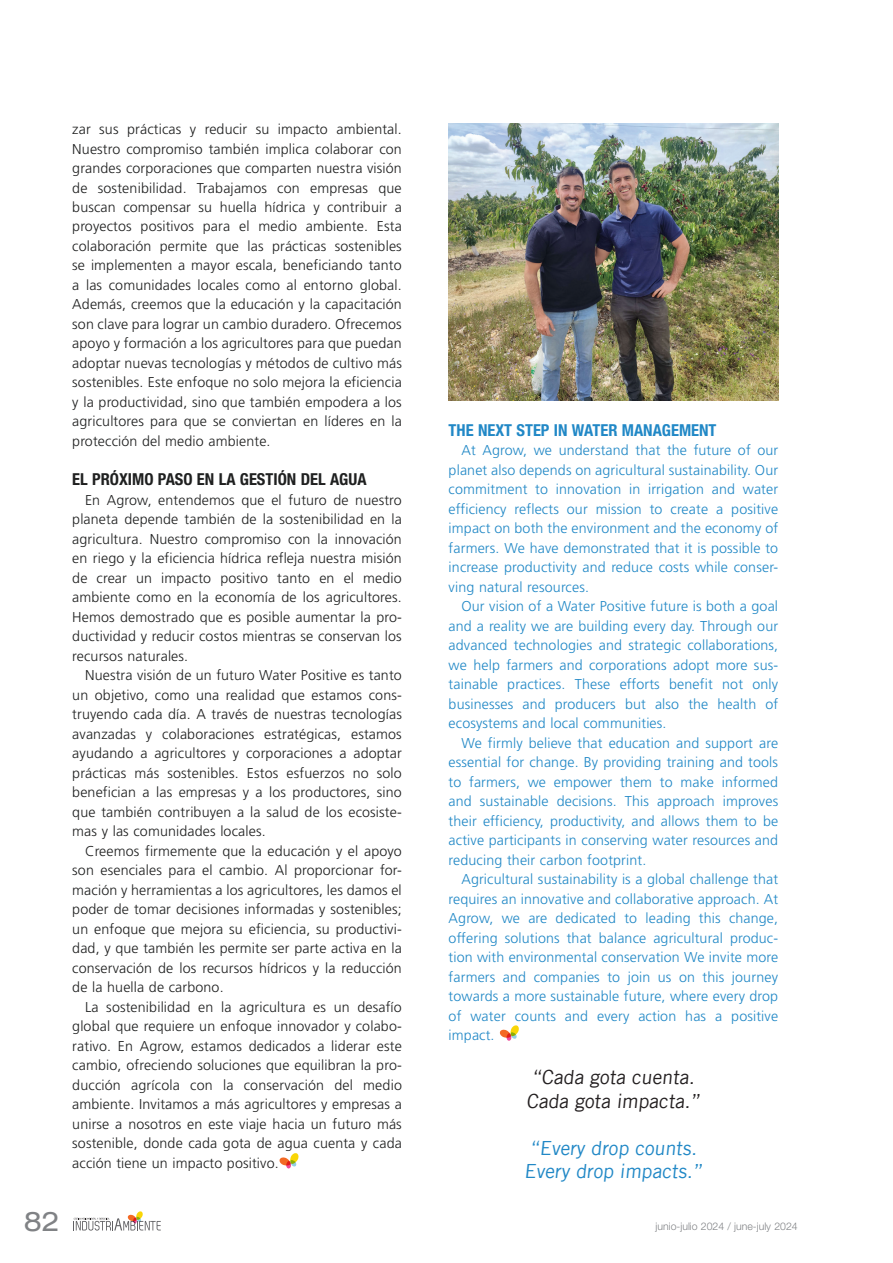
<style>
.page{position:relative;width:893px;height:1263px;background:#fff}
.page>*{position:absolute;margin:0;border:0;box-sizing:border-box;transform-origin:0 0}
.t1{font:expanded 27px "Helvetica Neue LT Std";color:#808285}
.t2{font:19.5px/23.4px "Trade Gothic LT";color:#2188c6}
.t3{font:19.5px/23.4px "Trade Gothic LT";color:#231f20}
.t4{font:700 condensed 16.5px "Helvetica Neue LT Std";color:#1f2020}
.t5{font:700 condensed 16.5px "Helvetica Neue LT Std";color:#2188c6}
.t6{font:300 14.25px/19.5px "Frutiger";letter-spacing:.01em;color:#1f2020;text-align:justify}
.t7{font:300 14.25px/19.5px "Frutiger";letter-spacing:.01em;color:#2188c6;text-align:justify}
.t8{font:300 10.5px "Helvetica Neue LT Std";color:#808285}
</style>
<div class="page">
<svg style="left:74px;top:1211px;width:87px;height:19px"></svg>
<svg style="left:279px;top:1153px;width:20px;height:15px"></svg>
<svg style="left:499px;top:1025px;width:20px;height:16px"></svg>
<img style="left:449px;top:123px;width:329px;height:277px">
<p class="t6" style="left:72px;top:120px;width:331px">zar sus prácticas y reducir su impacto ambiental.<br>Nuestro compromiso también implica colaborar con grandes corporaciones que comparten nuestra visión de sostenibilidad. Trabajamos con empresas que buscan compensar su huella hídrica y contribuir a proyectos positivos para el medio ambiente. Esta colaboración permite que las prácticas sostenibles se implementen a mayor escala, beneficiando tanto a las comunidades locales como al entorno global.<br>Además, creemos que la educación y la capacitación son clave para lograr un cambio duradero. Ofrecemos apoyo y formación a los agricultores para que puedan adoptar nuevas tecnologías y métodos de cultivo más sostenibles. Este enfoque no solo mejora la eficiencia y la productividad, sino que también empodera a los agricultores para que se conviertan en líderes en la protección del medio ambiente.</p>
<p class="t4" style="left:72px;top:469px;width:296px">EL PRÓXIMO PASO EN LA GESTIÓN DEL AGUA</p>
<p class="t6" style="left:72px;top:490px;width:331px;text-indent:13px">En Agrow, entendemos que el futuro de nuestro planeta depende también de la sostenibilidad en la agricultura. Nuestro compromiso con la innovación en riego y la eficiencia hídrica refleja nuestra misión de crear un impacto positivo tanto en el medio ambiente como en la economía de los agricultores.<br>Hemos demostrado que es posible aumentar la pro&shy;ductividad y reducir costos mientras se conservan los recursos naturales.</p>
<p class="t6" style="left:72px;top:666px;width:331px;text-indent:13px">Nuestra visión de un futuro Water Positive es tanto un objetivo, como una realidad que estamos cons&shy;truyendo cada día. A través de nuestras tecnologías avanzadas y colaboraciones estratégicas, estamos ayudando a agricultores y corporaciones a adoptar prácticas más sostenibles. Estos esfuerzos no solo benefician a las empresas y a los productores, sino que también contribuyen a la salud de los ecosiste&shy;mas y las comunidades locales.</p>
<p class="t6" style="left:72px;top:841px;width:331px;text-indent:13px">Creemos firmemente que la educación y el apoyo son esenciales para el cambio. Al proporcionar for&shy;mación y herramientas a los agricultores, les damos el poder de tomar decisiones informadas y sostenibles; un enfoque que mejora su eficiencia, su productivi&shy;dad, y que también les permite ser parte activa en la conservación de los recursos hídricos y la reducción de la huella de carbono.</p>
<p class="t6" style="left:72px;top:997px;width:331px;text-indent:13px">La sostenibilidad en la agricultura es un desafío global que requiere un enfoque innovador y colabo&shy;rativo. En Agrow, estamos dedicados a liderar este cambio, ofreciendo soluciones que equilibran la pro&shy;ducción agrícola con la conservación del medio ambiente. Invitamos a más agricultores y empresas a unirse a nosotros en este viaje hacia un futuro más sostenible, donde cada gota de agua cuenta y cada acción tiene un impacto positivo.</p>
<p class="t5" style="left:449px;top:420px;width:269px">THE NEXT STEP IN WATER MANAGEMENT</p>
<p class="t7" style="left:449px;top:441px;width:331px;text-indent:13px">At Agrow, we understand that the future of our planet also depends on agricultural sustainability. Our commitment to innovation in irrigation and water efficiency reflects our mission to create a positive impact on both the environment and the economy of farmers. We have demonstrated that it is possible to increase productivity and reduce costs while conser&shy;ving natural resources.</p>
<p class="t7" style="left:449px;top:597px;width:331px;text-indent:13px">Our vision of a Water Positive future is both a goal and a reality we are building every day. Through our advanced technologies and strategic collaborations, we help farmers and corporations adopt more sus&shy;tainable practices. These efforts benefit not only businesses and producers but also the health of ecosystems and local communities.</p>
<p class="t7" style="left:449px;top:733px;width:331px;text-indent:13px">We firmly believe that education and support are essential for change. By providing training and tools to farmers, we empower them to make informed and sustainable decisions. This approach improves their efficiency, productivity, and allows them to be active participants in conserving water resources and reducing their carbon footprint.</p>
<p class="t7" style="left:449px;top:869px;width:331px;text-indent:13px">Agricultural sustainability is a global challenge that requires an innovative and collaborative approach. At Agrow, we are dedicated to leading this change, offering solutions that balance agricultural produc&shy;tion with environmental conservation We invite more farmers and companies to join us on this journey towards a more sustainable future, where every drop of water counts and every action has a positive impact.</p>
<h2 class="t3" style="left:526px;top:1065px;width:178px">“Cada gota cuenta.<br>Cada gota impacta.”</h2>
<h2 class="t2" style="left:524px;top:1136px;width:182px">“Every drop counts.<br>Every drop impacts.”</h2>
<h1 class="t1" style="left:24px;top:1205px;width:38px">82</h1>
<p class="t8" style="left:655px;top:1220px;width:144px">junio-julio 2024 / june-july 2024</p>
</div>
